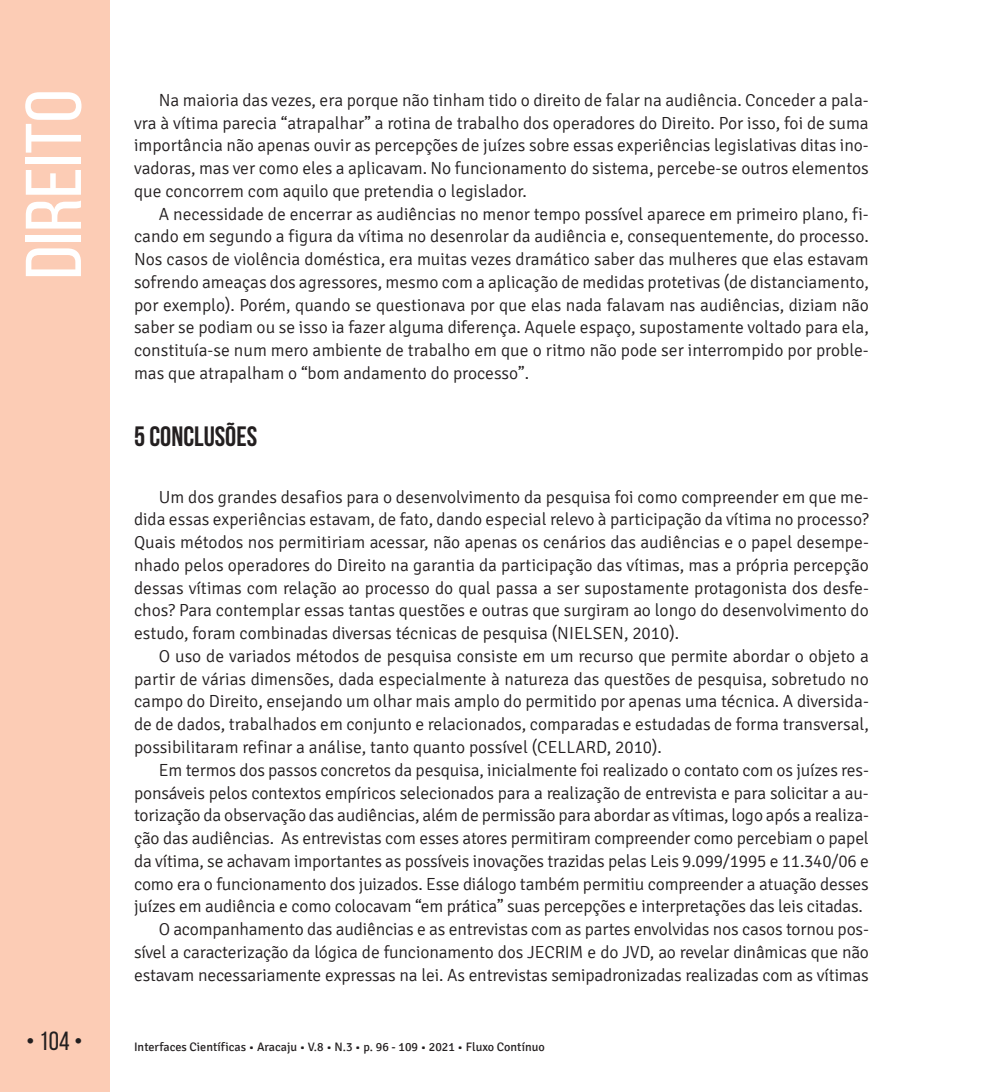
<style>
.page{position:relative;width:993px;height:1092px;background:#fff}
.page>*{position:absolute;margin:0;border:0;box-sizing:border-box;transform-origin:0 0}
.t1{font:78.75px "Bebas Neue";color:#fff;scale:1.09 1}
.t2{font:700 28px "Bebas Neue";color:#231f20}
.t3{font:26.25px "Bebas Neue";color:#231f20}
.t4{font:300 17.5px/22.8px "Signika";letter-spacing:-.01em;color:#231f20;text-align:justify}
.t5{font:12.25px "Signika";color:#231f20}
</style>
<div class="page">
<div style="left:0;top:0;width:109px;height:1091px;background:#fcccb5"></div>
<h1 class="t1" style="left:11px;top:279px;width:176px;rotate:-90deg">Direito</h1>
<p class="t4" style="left:134px;top:89px;width:736px;text-indent:25px">Na maioria das vezes, era porque não tinham tido o direito de falar na audiência. Conceder a pala&shy;vra à vítima parecia “atrapalhar” a rotina de trabalho dos operadores do Direito. Por isso, foi de suma importância não apenas ouvir as percepções de juízes sobre essas experiências legislativas ditas ino&shy;vadoras, mas ver como eles a aplicavam. No funcionamento do sistema, percebe-se outros elementos que concorrem com aquilo que pretendia o legislador.</p>
<p class="t4" style="left:134px;top:203px;width:736px;text-indent:25px">A necessidade de encerrar as audiências no menor tempo possível aparece em primeiro plano, fi&shy;cando em segundo a figura da vítima no desenrolar da audiência e, consequentemente, do processo.<br>Nos casos de violência doméstica, era muitas vezes dramático saber das mulheres que elas estavam sofrendo ameaças dos agressores, mesmo com a aplicação de medidas protetivas (de distanciamento, por exemplo). Porém, quando se questionava por que elas nada falavam nas audiências, diziam não saber se podiam ou se isso ia fazer alguma diferença. Aquele espaço, supostamente voltado para ela, constituía-se num mero ambiente de trabalho em que o ritmo não pode ser interrompido por proble&shy;mas que atrapalham o “bom andamento do processo”.</p>
<h2 class="t2" style="left:134px;top:421px;width:125px">5 CONCLUSÕES</h2>
<p class="t4" style="left:134px;top:485px;width:736px;text-indent:25px">Um dos grandes desafios para o desenvolvimento da pesquisa foi como compreender em que me&shy;dida essas experiências estavam, de fato, dando especial relevo à participação da vítima no processo?<br>Quais métodos nos permitiriam acessar, não apenas os cenários das audiências e o papel desempe&shy;nhado pelos operadores do Direito na garantia da participação das vítimas, mas a própria percepção dessas vítimas com relação ao processo do qual passa a ser supostamente protagonista dos desfe&shy;chos? Para contemplar essas tantas questões e outras que surgiram ao longo do desenvolvimento do estudo, foram combinadas diversas técnicas de pesquisa (NIELSEN, 2010).</p>
<p class="t4" style="left:134px;top:645px;width:736px;text-indent:25px">O uso de variados métodos de pesquisa consiste em um recurso que permite abordar o objeto a partir de várias dimensões, dada especialmente à natureza das questões de pesquisa, sobretudo no campo do Direito, ensejando um olhar mais amplo do permitido por apenas uma técnica. A diversida&shy;de de dados, trabalhados em conjunto e relacionados, comparadas e estudadas de forma transversal, possibilitaram refinar a análise, tanto quanto possível (CELLARD, 2010).</p>
<p class="t4" style="left:159px;top:758px;width:711px">Em termos dos passos concretos da pesquisa, inicialmente foi realizado o contato com os juízes res-</p>
<p class="t4" style="left:134px;top:781px;width:736px">ponsáveis pelos contextos empíricos selecionados para a realização de entrevista e para solicitar a au-</p>
<p class="t4" style="left:134px;top:804px;width:736px">torização da observação das audiências, além de permissão para abordar as vítimas, logo após a realiza-</p>
<p class="t4" style="left:134px;top:827px;width:736px">ção das audiências. As entrevistas com esses atores permitiram compreender como percebiam o papel</p>
<p class="t4" style="left:134px;top:849px;width:736px">da vítima, se achavam importantes as possíveis inovações trazidas pelas Leis 9.099/1995 e 11.340/06 e</p>
<p class="t4" style="left:134px;top:872px;width:736px">como era o funcionamento dos juizados. Esse diálogo também permitiu compreender a atuação desses</p>
<p class="t4" style="left:134px;top:895px;width:730px">juízes em audiência e como colocavam “em prática” suas percepções e interpretações das leis citadas.</p>
<p class="t4" style="left:159px;top:918px;width:711px">O acompanhamento das audiências e as entrevistas com as partes envolvidas nos casos tornou pos-</p>
<p class="t4" style="left:134px;top:940px;width:736px">sível a caracterização da lógica de funcionamento dos JECRIM e do JVD, ao revelar dinâmicas que não</p>
<p class="t4" style="left:134px;top:963px;width:736px">estavam necessariamente expressas na lei. As entrevistas semipadronizadas realizadas com as vítimas</p>
<h3 class="t3" style="left:26px;top:1026px;width:58px">• 104 •</h3>
<p class="t5" style="left:134px;top:1040px;width:412px">Interfaces Científicas • Aracaju • V.8 • N.3 • p. 96 - 109 • 2021 • Fluxo Contínuo</p>
</div>
